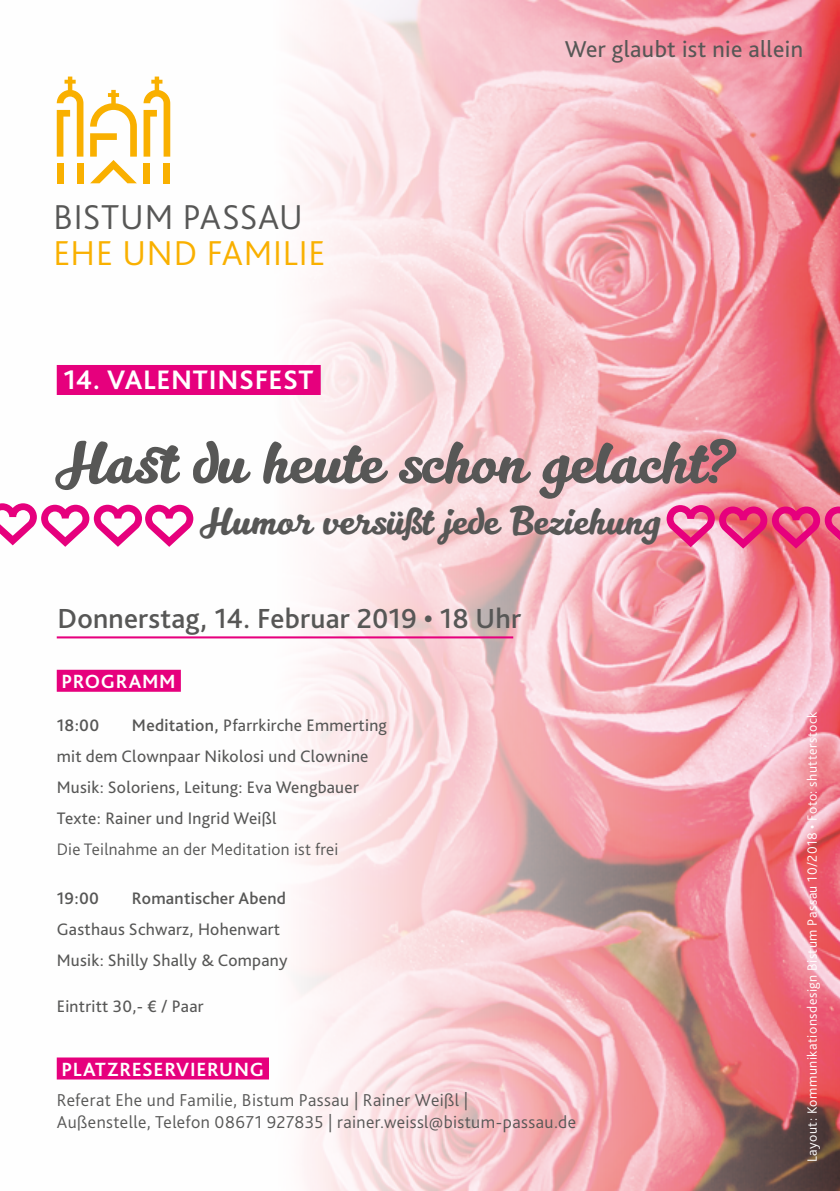
<style>
.page{position:relative;width:840px;height:1191px;background:#fff}
.page>*{position:absolute;margin:0;border:0;box-sizing:border-box;transform-origin:0 0}
.t1{font:60px "Kitten";color:#575756}
.t2{font:38px "Kitten";letter-spacing:.01em;color:#575756}
.t3{font:300 36.2px "Bliss Pro";letter-spacing:.02em;color:#f9b000}
.t4{font:300 36.2px "Bliss Pro";letter-spacing:.015em;color:#575756}
.t5{font:500 28.8px "Bliss Pro";letter-spacing:.005em;color:#575756}
.t6{font:700 28px "Bliss Pro";letter-spacing:.02em;color:#fff}
.t7{font:24px "Bliss Pro";letter-spacing:.015em;color:#575756}
.t8{font:700 20px "Bliss Pro";letter-spacing:.035em;color:#fff}
.t9{font:300 18px/22px "Bliss Pro";letter-spacing:.02em;color:#575756}
.t10{font:17.4px/31px "Bliss Pro";letter-spacing:.015em;color:#575756}
.t11{font:300 17.4px "Bliss Pro";letter-spacing:.015em;color:#575756}
.t12{font:500 17.4px "Bliss Pro";letter-spacing:.015em;color:#575756}
.t13{font:300 14px "Bliss Pro";letter-spacing:.035em;color:#fff}
.s1{font-weight:500}
</style>
<div class="page">
<img style="left:56px;top:0;width:783px;height:1191px">
<div style="left:57px;top:163px;width:6px;height:20px;background:#f9b000"></div>
<div style="left:77px;top:163px;width:6px;height:20px;background:#f9b000"></div>
<div style="left:163px;top:163px;width:7px;height:20px;background:#f9b000"></div>
<div style="left:143px;top:163px;width:7px;height:20px;background:#f9b000"></div>
<svg style="left:57px;top:77px;width:26px;height:80px"></svg>
<svg style="left:143px;top:77px;width:27px;height:80px"></svg>
<svg style="left:90px;top:90px;width:47px;height:93px"></svg>
<div style="left:57px;top:365px;width:263px;height:30px;background:#e6007d"></div>
<div style="left:57px;top:1057px;width:212px;height:22px;background:#e6007d"></div>
<div style="left:57px;top:670px;width:124px;height:22px;background:#e6007d"></div>
<svg style="left:0;top:503px;width:193px;height:44px"></svg>
<svg style="left:666px;top:505px;width:173px;height:43px;background:#eb568b"></svg>
<hr style="left:57px;top:636px;width:456px;height:2px;background:#e6007d">
<h3 class="t4" style="left:54px;top:194px;width:250px">BISTUM PASSAU</h3>
<h3 class="t3" style="left:54px;top:231px;width:273px">EHE UND FAMILIE</h3>
<h3 class="t6" style="left:63px;top:362px;width:251px">14. VALENTINSFEST</h3>
<h3 class="t7" style="left:564px;top:34px;width:240px">Wer glaubt ist nie allein</h3>
<h1 class="t1" style="left:57px;top:427px;width:680px">Hast du heute schon gelacht?</h1>
<h2 class="t2" style="left:201px;top:499px;width:463px">Humor versüßt jede Beziehung</h2>
<h3 class="t5" style="left:57px;top:601px;width:465px">Donnerstag, 14. Februar 2019 • 18 Uhr</h3>
<p class="t8" style="left:61px;top:668px;width:116px">PROGRAMM</p>
<p class="t12" style="left:57px;top:714px;width:44px">18:00</p>
<p class="t10" style="left:57px;top:709px;width:331px;text-indent:75px"><span class="s1">Meditation,</span> Pfarrkirche Emmerting mit dem Clownpaar Nikolosi und Clownine Musik: Soloriens, Leitung: Eva Wengbauer Texte: Rainer und Ingrid Weißl</p>
<p class="t11" style="left:57px;top:838px;width:283px">Die Teilnahme an der Meditation ist frei</p>
<p class="t12" style="left:57px;top:887px;width:44px">19:00</p>
<p class="t12" style="left:132px;top:887px;width:155px">Romantischer Abend</p>
<p class="t10" style="left:57px;top:913px;width:232px">Gasthaus Schwarz, Hohenwart<br>Musik: Shilly Shally &amp; Company</p>
<p class="t10" style="left:57px;top:990px;width:148px">Eintritt 30,- € / Paar</p>
<p class="t8" style="left:61px;top:1056px;width:204px">PLATZRESERVIERUNG</p>
<p class="t9" style="left:57px;top:1088px;width:520px">Referat Ehe und Familie, Bistum Passau | Rainer Weißl |<br>Außenstelle, Telefon 08671 927835 | rainer.weissl@bistum-passau.de</p>
<p class="t13" style="left:802px;top:1162px;width:452px;rotate:-90deg">Layout: Kommunikationsdesign Bistum Passau 10/2018 • Foto: shutterstock</p>
</div>
